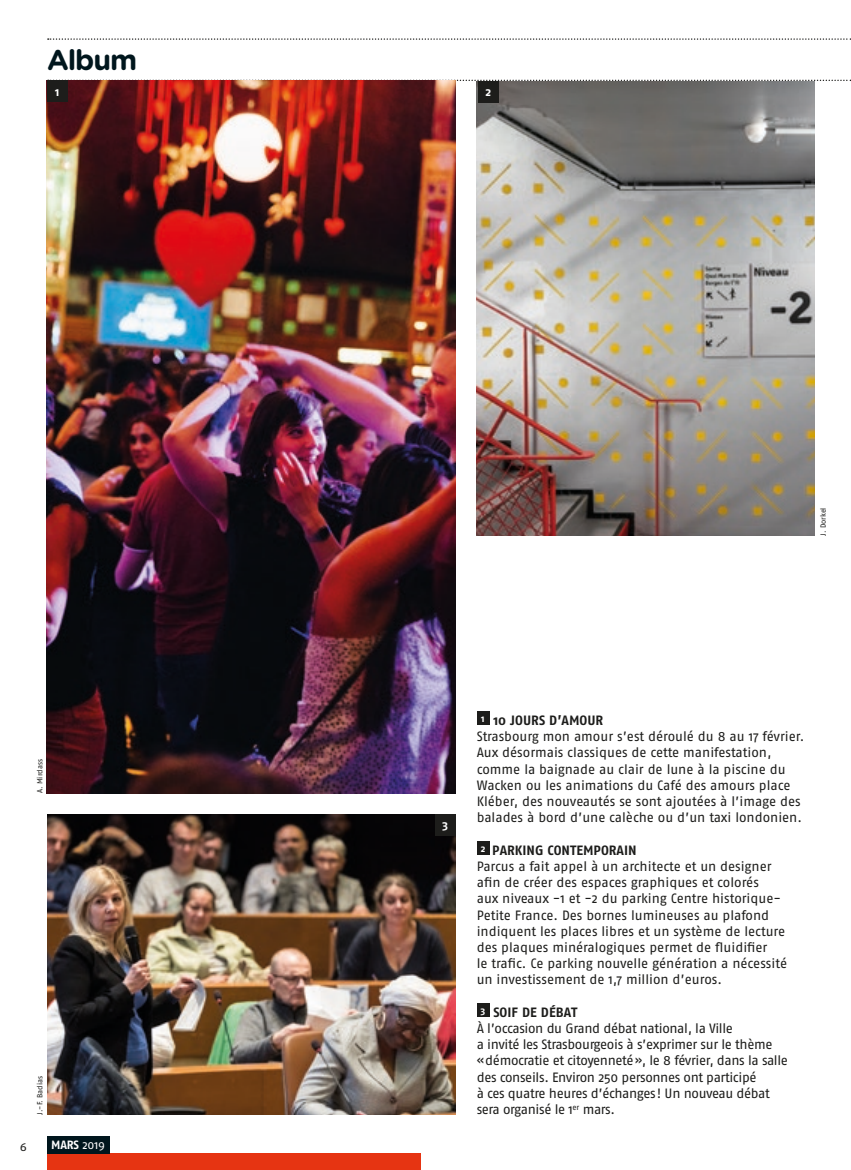
<style>
.page{position:relative;width:851px;height:1170px;background:#fff}
.page>*{position:absolute;margin:0;border:0;box-sizing:border-box;transform-origin:0 0}
.t1{font:700 28.5px "Gotham Rounded";letter-spacing:-.04em;color:#00161d}
.t2{font:13.5px/16.2px "Fago No";letter-spacing:-.005em;color:#1d1d1b}
.t3{font:13.5px/16.2px "Fago No";letter-spacing:-.03em;color:#1d1d1b}
.t4{font:700 13.5px "Fago No";color:#1d1d1b}
.t5{font:700 12px "Fago No";color:#fff}
.t6{font:11.1px "Fago Ex";color:#1d1d1b}
.t7{font:700 9.75px "Fago No";color:#fff}
.t8{font:7.5px "Fago No";letter-spacing:-.005em;color:#1d1d1b}
.s1{font-weight:400}
</style>
<div class="page">
<div style="left:47px;top:1153px;width:373px;height:16px;background:#e63412"></div>
<svg style="left:48px;top:80px;width:803px;height:1px"></svg>
<svg style="left:48px;top:38px;width:803px;height:2px"></svg>
<div style="left:476px;top:712px;width:13px;height:13px;background:#1d1d1b"></div>
<div style="left:476px;top:841px;width:13px;height:13px;background:#1d1d1b"></div>
<div style="left:476px;top:1003px;width:13px;height:13px;background:#1d1d1b"></div>
<img style="left:476px;top:81px;width:338px;height:454px">
<img style="left:47px;top:814px;width:408px;height:300px">
<img style="left:47px;top:81px;width:408px;height:712px">
<div style="left:47px;top:81px;width:20px;height:21px;background:#1d1d1b"></div>
<div style="left:478px;top:81px;width:20px;height:21px;background:#1d1d1b"></div>
<div style="left:435px;top:814px;width:20px;height:21px;background:#1d1d1b"></div>
<div style="left:47px;top:1135px;width:62px;height:18px;background:#00161d"></div>
<p class="t1" style="left:47px;top:39px;width:91px">Album</p>
<p class="t5" style="left:55px;top:84px;width:6px">1</p>
<p class="t5" style="left:485px;top:85px;width:7px">2</p>
<p class="t8" style="left:36px;top:793px;width:35px;rotate:-90deg">A. Mirdass</p>
<p class="t6" style="left:20px;top:1140px;width:9px">6</p>
<p class="t8" style="left:36px;top:1114px;width:40px;rotate:-90deg">J.-F. Badias</p>
<p class="t5" style="left:51px;top:1137px;width:55px">MARS <span class="s1">2019</span></p>
<p class="t8" style="left:818px;top:535px;width:30px;rotate:-90deg">J. Dorkel</p>
<p class="t5" style="left:442px;top:817px;width:7px">3</p>
<p class="t7" style="left:481px;top:712px;width:5px">1</p>
<p class="t4" style="left:493px;top:712px;width:111px">10 JOURS D’AMOUR</p>
<p class="t2" style="left:476px;top:728px;width:329px">Strasbourg mon amour s’est déroulé du 8 au 17 février.<br>Aux désormais classiques de cette manifestation, comme la baignade au clair de lune à la piscine du Wacken ou les animations du Café des amours place Kléber, des nouveautés se sont ajoutées à l’image des balades à bord d’une calèche ou d’un taxi londonien.</p>
<p class="t7" style="left:480px;top:842px;width:6px">2</p>
<p class="t4" style="left:492px;top:842px;width:146px">PARKING CONTEMPORAIN</p>
<p class="t2" style="left:476px;top:857px;width:312px">Parcus a fait appel à un architecte et un designer afin de créer des espaces graphiques et colorés<br>aux niveaux -1 et -2 du parking Centre historique-Petite France. Des bornes lumineuses au plafond indiquent les places libres et un système de lecture des plaques minéralogiques permet de fluidifier<br>le trafic. Ce parking nouvelle génération a nécessité un investissement de 1,7 million d’euros.</p>
<p class="t7" style="left:480px;top:1004px;width:6px">3</p>
<p class="t4" style="left:493px;top:1004px;width:85px">SOIF DE DÉBAT</p>
<p class="t3" style="left:476px;top:1019px;width:313px">À l’occasion du Grand débat national, la Ville<br>a invité les Strasbourgeois à s’exprimer sur le thème «démocratie et citoyenneté», le 8 février, dans la salle des conseils. Environ 250 personnes ont participé<br>à ces quatre heures d’échanges! Un nouveau débat sera organisé le 1<sup>er</sup> mars.</p>
</div>
